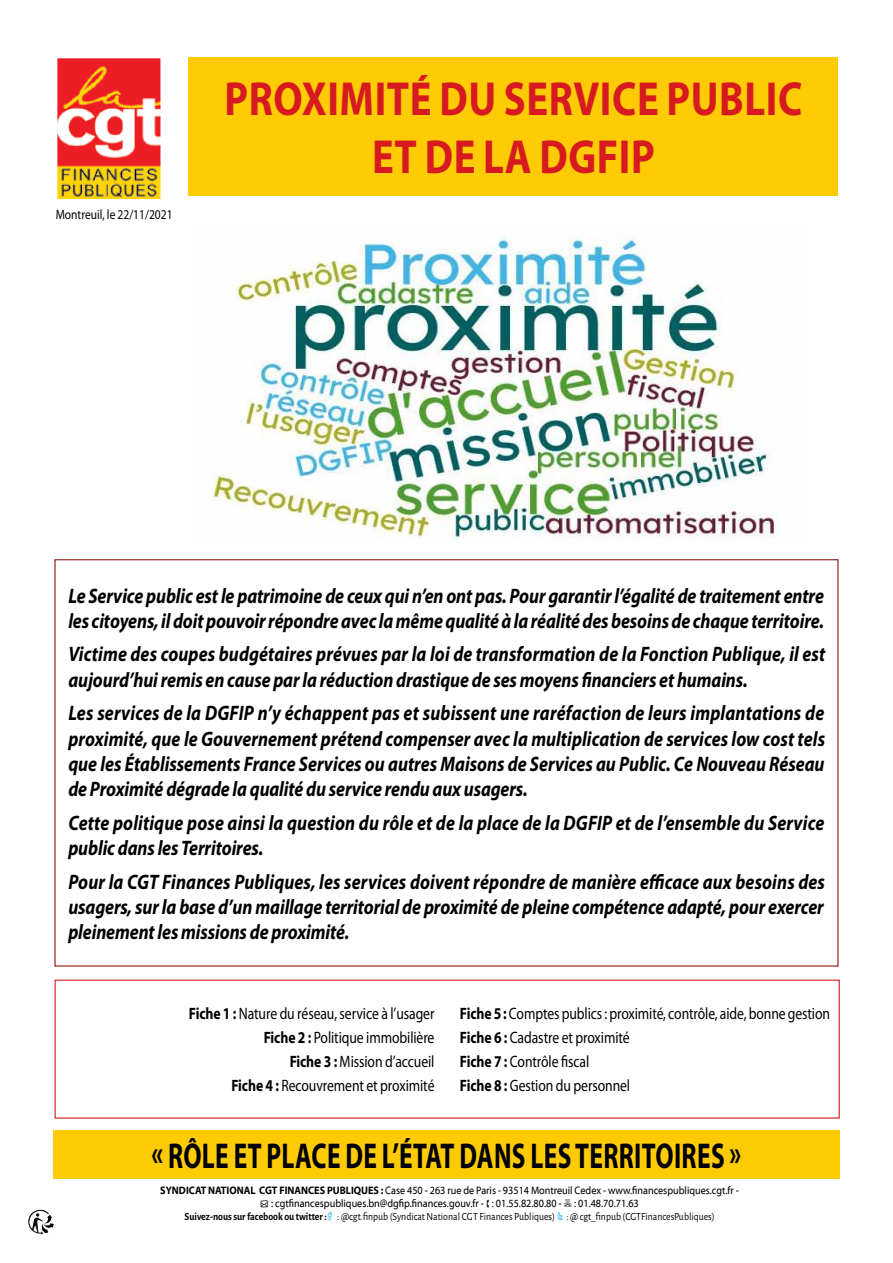
<style>
.page{position:relative;width:893px;height:1263px;background:#fff}
.page>*{position:absolute;margin:0;border:0;box-sizing:border-box;transform-origin:0 0}
.t1{font:700 48px/57.6px "Myriad Pro";letter-spacing:.015em;color:#d71920;text-align:center;scale:.85 1}
.t2{font:700 36px "Myriad Pro";letter-spacing:.015em;color:#000;scale:.71 1}
.t3{font:italic 700 21px/25.2px "Myriad Pro";letter-spacing:-.005em;color:#000;scale:.85 1}
.t4{font:16.5px/24px "Myriad Pro";letter-spacing:-.005em;color:#000;text-align:right;scale:.83 1}
.t5{font:13.5px "Myriad Pro";color:#000;scale:.85 1}
.t6{font:10.95px "Myriad Web Pro";color:#000;scale:.9 1}
.t7{font:10.95px "Alegreya Sans";color:#000;scale:.9 1}
.s1{font-weight:700}
</style>
<div class="page">
<img style="left:59px;top:60px;width:100px;height:138px">
<div style="left:56px;top:57px;width:106px;height:144px;border:2px solid #fff"></div>
<img style="left:28px;top:1209px;width:26px;height:26px">
<div style="left:189px;top:57px;width:649px;height:139px;background:#ffcb05"></div>
<div style="left:53px;top:1130px;width:787px;height:48px;background:#ffcb05"></div>
<img style="left:209px;top:237px;width:569px;height:302px">
<div style="left:55px;top:980px;width:785px;height:138px;border:1px solid #d71920"></div>
<p class="t5" style="left:56px;top:206px;width:139px">Montreuil, le 22/11/2021</p>
<h1 class="t1" style="left:224px;top:69px;width:681px">PROXIMITÉ DU SERVICE PUBLIC<br>ET DE LA DGFIP</h1>
<p class="t3" style="left:68px;top:582px;width:891px">Le Service public est le patrimoine de ceux qui n’en ont pas. Pour garantir l’égalité de traitement entre les citoyens, il doit pouvoir répondre avec la même qualité à la réalité des besoins de chaque territoire.</p>
<p class="t3" style="left:68px;top:641px;width:892px">Victime des coupes budgétaires prévues par la loi de transformation de la Fonction Publique, il est aujourd’hui remis en cause par la réduction drastique de ses moyens financiers et humains.</p>
<p class="t3" style="left:68px;top:700px;width:892px;text-align:justify">Les services de la DGFIP n’y échappent pas et subissent une raréfaction de leurs implantations de proximité, que le Gouvernement prétend compenser avec la multiplication de services low cost tels que les Établissements France Services ou autres Maisons de Services au Public. Ce Nouveau Réseau de Proximité dégrade la qualité du service rendu aux usagers.</p>
<p class="t3" style="left:68px;top:809px;width:891px">Cette politique pose ainsi la question du rôle et de la place de la DGFIP et de l’ensemble du Service public dans les Territoires.</p>
<p class="t3" style="left:68px;top:868px;width:892px;text-align:justify">Pour la CGT Finances Publiques, les services doivent répondre de manière efficace aux besoins des usagers, sur la base d’un maillage territorial de proximité de pleine compétence adapté, pour exercer pleinement les missions de proximité.</p>
<p class="t4" style="left:189px;top:1001px;width:297px"><span class="s1">FICHE 1 :</span> Nature du réseau, service à l’usager <span class="s1">FICHE 2 :</span> Politique immobilière<br><span class="s1">FICHE 3 :</span> Mission d’accueil<br><span class="s1">FICHE 4 :</span> Recouvrement et proximité</p>
<p class="t4" style="left:460px;top:1001px;width:447px;text-align:left"><span class="s1">FICHE 5 :</span> Comptes publics : proximité, contrôle, aide, bonne gestion <span class="s1">FICHE 6 :</span> Cadastre et proximité<br><span class="s1">FICHE 7 :</span> Contrôle fiscal<br><span class="s1">FICHE 8 :</span> Gestion du personnel</p>
<h2 class="t2" style="left:151px;top:1132px;width:832px">« RÔLE ET PLACE DE L’ÉTAT DANS LES TERRITOIRES »</h2>
<p class="t6" style="left:160px;top:1184px;width:644px"><span class="s1">SYNDICAT NATIONAL CGT FINANCES PUBLIQUES :</span> Case 450 - 263 rue de Paris - 93514 Montreuil Cedex - www.financespubliques.cgt.fr -</p>
<p class="t6" style="left:260px;top:1197px;width:422px">● : cgtfinancespubliques.bn@dgfip.finances.gouv.fr - : 01.55.82.80.80 - : 01.48.70.71.63</p>
<p class="t7" style="left:185px;top:1209px;width:497px"><span class="s1">Suivez-nous sur facebook ou twitter :</span> : @cgt.finpub (Syndicat National cgt finances publiques) : @ cgt_finpub (CGTF</p>
<p class="t7" style="left:645px;top:1209px;width:79px">inancesPubliques)</p>
</div>
